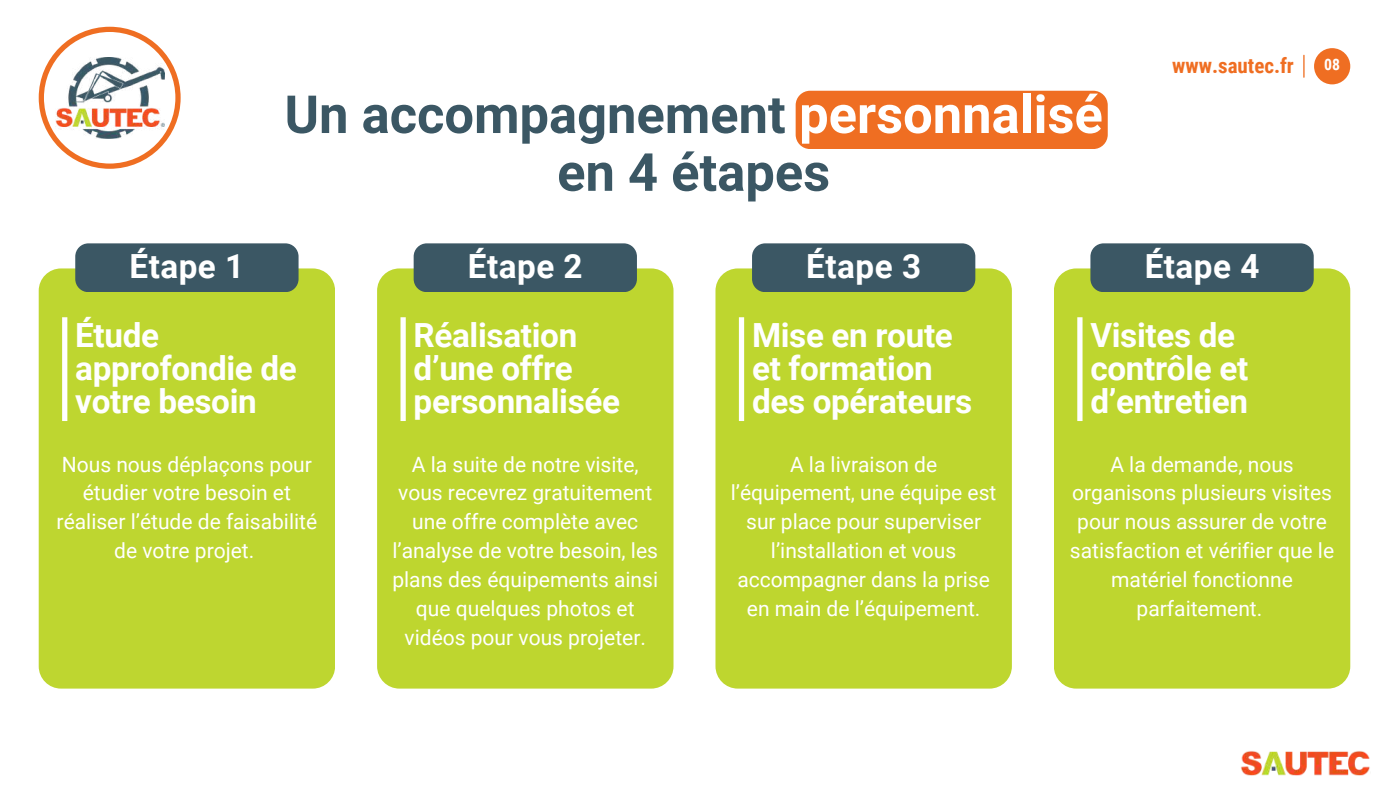
<style>
.page{position:relative;width:1389px;height:795px;background:#fff}
.page>*{position:absolute;margin:0;border:0;box-sizing:border-box;transform-origin:0 0}
.t1{font:700 52.5px/57.8px "Roboto";color:#3b5764;text-align:center}
.t2{font:700 33.25px/32.7px "Roboto";letter-spacing:-.01em;color:#fff}
.t3{font:21px/28.9px "Roboto";color:#fff;text-align:center}
.t4{font:700 21px "Roboto Condensed";color:#ef6e22}
.t5{font:700 15.75px "Roboto Condensed";color:#fff}
.s1{color:#fff}
</style>
<div class="page">
<div style="left:795px;top:91px;width:312px;height:58px;background:#ef6e22;border-radius:14px"></div>
<svg style="left:39px;top:27px;width:141px;height:141px"></svg>
<img style="left:55px;top:58px;width:109px;height:80px">
<svg style="left:1303px;top:55px;width:1px;height:22px"></svg>
<div style="left:1314px;top:48px;width:36px;height:36px;background:#ef6e22;border-radius:50%"></div>
<div style="left:39px;top:268px;width:296px;height:420px;background:#bed630;border-radius:22px"></div>
<div style="left:62px;top:317px;width:5px;height:104px;background:#fff"></div>
<div style="left:75px;top:243px;width:223px;height:49px;background:#3b5764;border-radius:13px"></div>
<div style="left:377px;top:268px;width:296px;height:420px;background:#bed62f;border-radius:22px"></div>
<div style="left:400px;top:317px;width:6px;height:104px;background:#fff"></div>
<div style="left:414px;top:243px;width:223px;height:49px;background:#3b5764;border-radius:13px"></div>
<div style="left:715px;top:268px;width:297px;height:420px;background:#bed62f;border-radius:22px"></div>
<div style="left:739px;top:317px;width:5px;height:104px;background:#fff"></div>
<div style="left:752px;top:243px;width:223px;height:49px;background:#3b5764;border-radius:13px"></div>
<div style="left:1054px;top:268px;width:296px;height:420px;background:#bed62f;border-radius:22px"></div>
<div style="left:1077px;top:317px;width:5px;height:104px;background:#fff"></div>
<div style="left:1090px;top:243px;width:223px;height:49px;background:#3b5764;border-radius:13px"></div>
<img style="left:1241px;top:751px;width:129px;height:25px">
<h2 class="t2" style="left:129px;top:250px;width:116px">Étape 1</h2>
<h1 class="t1" style="left:284px;top:86px;width:820px">Un accompagnement <span class="s1">personnalisé </span>en 4 étapes</h1>
<h2 class="t2" style="left:468px;top:250px;width:116px">Étape 2</h2>
<h2 class="t2" style="left:806px;top:250px;width:116px">Étape 3</h2>
<p class="t4" style="left:1172px;top:53px;width:123px">www.sautec.fr</p>
<p class="t5" style="left:1324px;top:56px;width:17px">08</p>
<h2 class="t2" style="left:1144px;top:250px;width:116px">Étape 4</h2>
<h2 class="t2" style="left:75px;top:319px;width:223px">Étude approfondie de votre besoin</h2>
<p class="t3" style="left:57px;top:449px;width:262px">Nous nous déplaçons pour étudier votre besoin et réaliser l’étude de faisabilité de votre projet.</p>
<h2 class="t2" style="left:414px;top:319px;width:208px">Réalisation d’une offre personnalisée</h2>
<h2 class="t2" style="left:752px;top:319px;width:222px">Mise en route et formation des opérateurs</h2>
<h2 class="t2" style="left:1090px;top:319px;width:159px">Visites de contrôle et d’entretien</h2>
<p class="t3" style="left:392px;top:449px;width:267px">A la suite de notre visite, vous recevrez gratuitement une offre complète avec l’analyse de votre besoin, les plans des équipements ainsi que quelques photos et vidéos pour vous projeter.</p>
<p class="t3" style="left:731px;top:449px;width:267px">A la livraison de l’équipement, une équipe est sur place pour superviser l’installation et vous accompagner dans la prise en main de l’équipement.</p>
<p class="t3" style="left:1070px;top:449px;width:266px">A la demande, nous organisons plusieurs visites pour nous assurer de votre satisfaction et vérifier que le matériel fonctionne parfaitement.</p>
</div>
